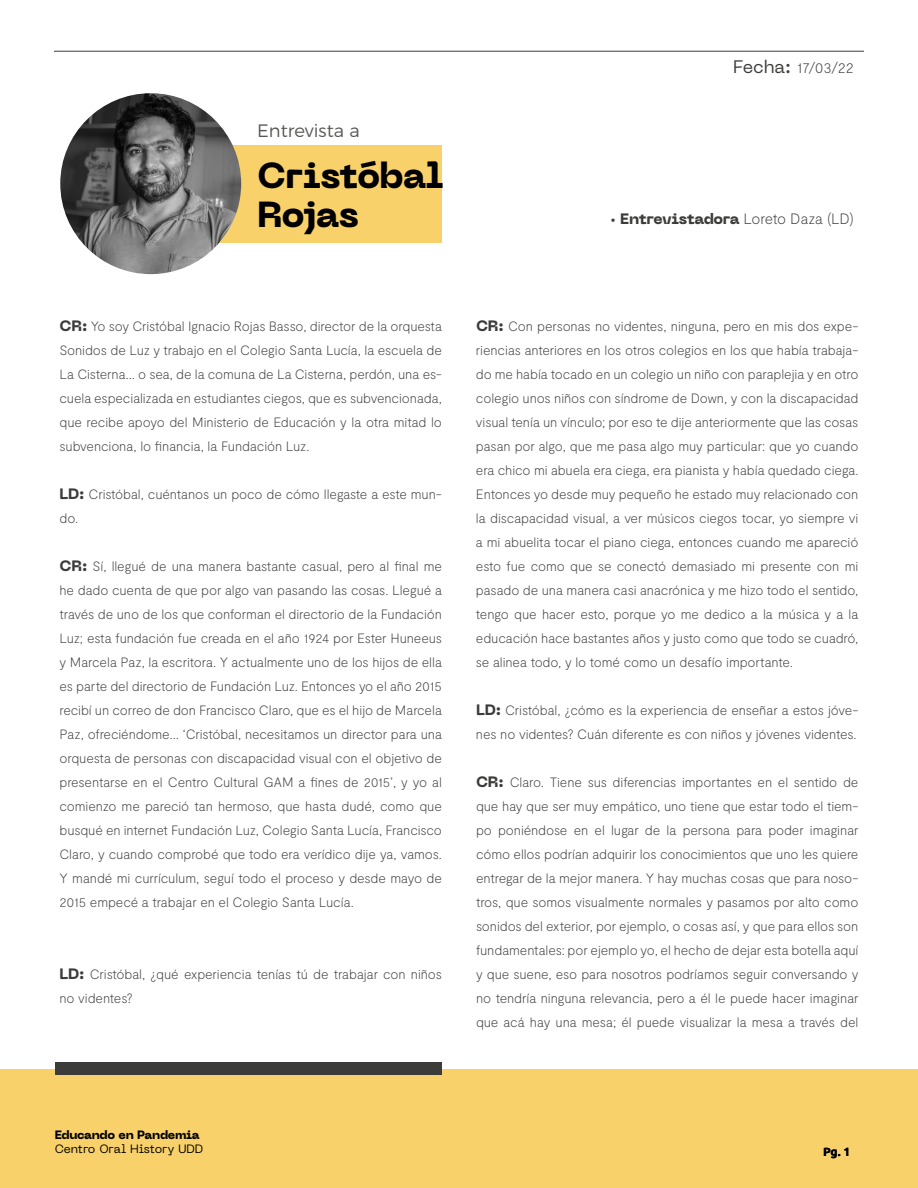
<style>
.page{position:relative;width:918px;height:1188px;background:#fff}
.page>*{position:absolute;margin:0;border:0;box-sizing:border-box;transform-origin:0 0}
.t1{font:800 36px/39px "Neue Machina";letter-spacing:-.02em;color:#000}
.t2{font:300 18px "Montserrat";color:#575756}
.t3{font:800 15px "Neue Machina";letter-spacing:-.01em;color:#3c3c3b}
.t4{font:100 15px "Moderat";color:#3c3c3b}
.t5{font:100 13.5px/24px "Moderat";letter-spacing:-.01em;color:#3c3c3b;text-align:justify}
.t6{font:12px "Neue Machina";letter-spacing:-.015em;color:#000}
.t7{font:800 12px "Neue Machina";letter-spacing:-.03em;color:#000}
.t8{font:700 12px "Ubuntu";color:#000}
.s1{font-family:"Neue Machina";font-weight:400;font-size:18px}
.s2{font-family:"Moderat";font-weight:100}
.s3{font-family:"Neue Machina";font-weight:800;font-size:15px}
</style>
<div class="page">
<hr style="left:54px;top:51px;width:810px;height:1px;background:#3c3c3b">
<div style="left:0;top:1069px;width:918px;height:119px;background:#f9d16a"></div>
<div style="left:55px;top:1062px;width:387px;height:13px;background:#3c3c3b"></div>
<div style="left:155px;top:145px;width:287px;height:98px;background:#f9d16a"></div>
<img style="left:60px;top:93px;width:181px;height:181px;border-radius:90px">
<h2 class="t2" style="left:257px;top:117px;width:104px">Entrevista a</h2>
<h1 class="t1" style="left:257px;top:157px;width:188px">Cristóbal<br>Rojas</h1>
<p class="t4" style="left:733px;top:59px;width:122px"><span class="s1">Fecha:</span> 17/03/22</p>
<p class="t3" style="left:611px;top:209px;width:245px">· Entrevistadora <span class="s2">Loreto Daza (LD)</span></p>
<p class="t5" style="left:60px;top:314px;width:384px"><span class="s3">CR:</span> Yo soy Cristóbal Ignacio Rojas Basso, director de la orquesta Sonidos de Luz y trabajo en el Colegio Santa Lucía, la escuela de La Cisterna… o sea, de la comuna de La Cisterna, perdón, una es&shy;cuela especializada en estudiantes ciegos, que es subvencionada, que recibe apoyo del Ministerio de Educación y la otra mitad lo subvenciona, lo financia, la Fundación Luz.</p>
<p class="t5" style="left:60px;top:482px;width:384px"><span class="s3">LD:</span> Cristóbal, cuéntanos un poco de cómo llegaste a este mun&shy;do.</p>
<p class="t5" style="left:60px;top:554px;width:384px"><span class="s3">CR:</span> Sí, llegué de una manera bastante casual, pero al final me he dado cuenta de que por algo van pasando las cosas. Llegué a través de uno de los que conforman el directorio de la Fundación Luz; esta fundación fue creada en el año 1924 por Ester Huneeus y Marcela Paz, la escritora. Y actualmente uno de los hijos de ella es parte del directorio de Fundación Luz. Entonces yo el año 2015 recibí un correo de don Francisco Claro, que es el hijo de Marcela Paz, ofreciéndome… ‘Cristóbal, necesitamos un director para una orquesta de personas con discapacidad visual con el objetivo de presentarse en el Centro Cultural GAM a fines de 2015’, y yo al comienzo me pareció tan hermoso, que hasta dudé, como que busqué en internet Fundación Luz, Colegio Santa Lucía, Francisco Claro, y cuando comprobé que todo era verídico dije ya, vamos.<br>Y mandé mi currículum, seguí todo el proceso y desde mayo de 2015 empecé a trabajar en el Colegio Santa Lucía.</p>
<p class="t5" style="left:60px;top:962px;width:384px"><span class="s3">LD:</span> Cristóbal, ¿qué experiencia tenías tú de trabajar con niños no videntes?</p>
<p class="t5" style="left:476px;top:314px;width:384px"><span class="s3">CR:</span> Con personas no videntes, ninguna, pero en mis dos expe&shy;riencias anteriores en los otros colegios en los que había trabaja&shy;do me había tocado en un colegio un niño con paraplejia y en otro colegio unos niños con síndrome de Down, y con la discapacidad visual tenía un vínculo; por eso te dije anteriormente que las cosas pasan por algo, que me pasa algo muy particular: que yo cuando era chico mi abuela era ciega, era pianista y había quedado ciega.<br>Entonces yo desde muy pequeño he estado muy relacionado con la discapacidad visual, a ver músicos ciegos tocar, yo siempre vi a mi abuelita tocar el piano ciega, entonces cuando me apareció esto fue como que se conectó demasiado mi presente con mi pasado de una manera casi anacrónica y me hizo todo el sentido, tengo que hacer esto, porque yo me dedico a la música y a la educación hace bastantes años y justo como que todo se cuadró, se alinea todo, y lo tomé como un desafío importante.</p>
<p class="t5" style="left:476px;top:698px;width:384px"><span class="s3">LD:</span> Cristóbal, ¿cómo es la experiencia de enseñar a estos jóve&shy;nes no videntes? Cuán diferente es con niños y jóvenes videntes.</p>
<p class="t5" style="left:476px;top:770px;width:384px"><span class="s3">CR:</span> Claro. Tiene sus diferencias importantes en el sentido de que hay que ser muy empático, uno tiene que estar todo el tiem&shy;po poniéndose en el lugar de la persona para poder imaginar cómo ellos podrían adquirir los conocimientos que uno les quiere entregar de la mejor manera. Y hay muchas cosas que para noso&shy;tros, que somos visualmente normales y pasamos por alto como sonidos del exterior, por ejemplo, o cosas así, y que para ellos son fundamentales: por ejemplo yo, el hecho de dejar esta botella aquí y que suene, eso para nosotros podríamos seguir conversando y no tendría ninguna relevancia, pero a él le puede hacer imaginar que acá hay una mesa; él puede visualizar la mesa a través del</p>
<p class="t7" style="left:55px;top:1127px;width:146px">Educando en Pandemia</p>
<p class="t6" style="left:55px;top:1141px;width:150px">Centro Oral History UDD</p>
<p class="t8" style="left:823px;top:1145px;width:29px">Pg. 1</p>
</div>
